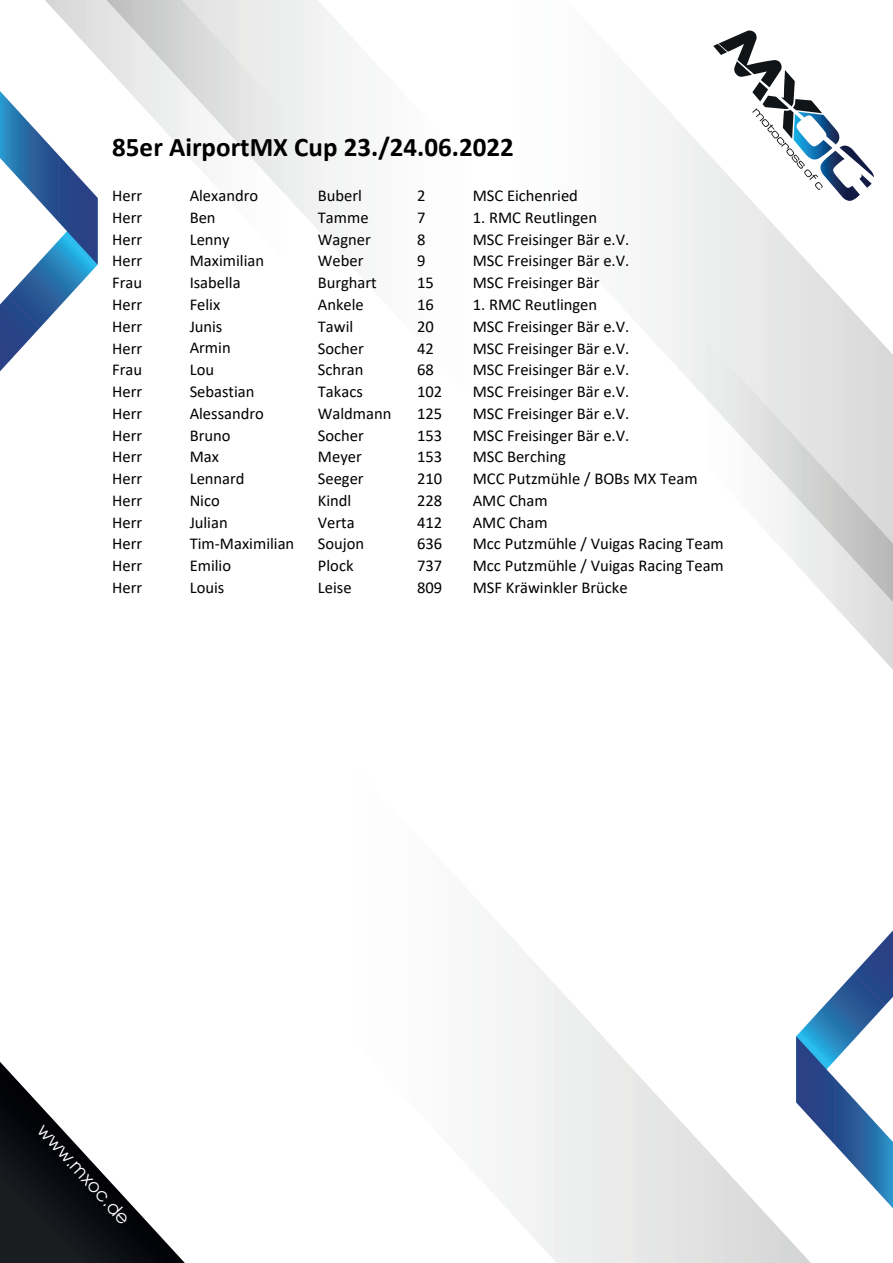
<style>
.page{position:relative;width:893px;height:1263px;background:#fff}
.page>*{position:absolute;margin:0;border:0;box-sizing:border-box;transform-origin:0 0}
.t1{font:700 27px "Calibri";color:#000}
.t2{font:18.15px "ITC Avant Garde Pro";color:#fff}
.t3{font:16.5px/21.8px "Calibri";color:#000}
</style>
<div class="page">
<svg style="left:694px;top:139px;width:174px;height:189px"></svg>
<svg style="left:694px;top:328px;width:199px;height:342px"></svg>
<svg style="left:591px;top:1024px;width:220px;height:239px"></svg>
<svg style="left:0;top:927px;width:591px;height:336px"></svg>
<svg style="left:645px;top:86px;width:49px;height:299px"></svg>
<svg style="left:45px;top:0;width:304px;height:263px"></svg>
<img style="left:793px;top:114px;width:81px;height:87px">
<svg style="left:713px;top:30px;width:109px;height:160px"></svg>
<svg style="left:0;top:91px;width:98px;height:280px"></svg>
<svg style="left:796px;top:930px;width:97px;height:278px"></svg>
<h1 class="t1" style="left:112px;top:128px;width:403px">85er AirportMX Cup 23./24.06.2022</h1>
<p class="t3" style="left:112px;top:184px;width:32px">Herr</p>
<p class="t3" style="left:318px;top:184px;width:46px">Buberl</p>
<p class="t3" style="left:417px;top:184px;width:10px">2</p>
<p class="t3" style="left:473px;top:184px;width:107px">MSC Eichenried</p>
<p class="t3" style="left:112px;top:206px;width:32px">Herr</p>
<p class="t3" style="left:318px;top:206px;width:52px">Tamme</p>
<p class="t3" style="left:417px;top:206px;width:10px">7</p>
<p class="t3" style="left:473px;top:206px;width:126px">1. RMC Reutlingen</p>
<p class="t3" style="left:112px;top:228px;width:32px">Herr</p>
<p class="t3" style="left:318px;top:228px;width:55px">Wagner</p>
<p class="t3" style="left:417px;top:228px;width:10px">8</p>
<p class="t3" style="left:473px;top:228px;width:158px">MSC Freisinger Bär e.V.</p>
<p class="t3" style="left:112px;top:250px;width:32px">Herr</p>
<p class="t3" style="left:417px;top:250px;width:10px">9</p>
<p class="t3" style="left:112px;top:271px;width:31px">Frau</p>
<p class="t3" style="left:190px;top:184px;width:76px">Alexandro<br>Ben<br>Lenny<br>Maximilian<br>Isabella<br>Felix<br>Junis<br>Armin<br>Lou<br>Sebastian<br>Alessandro<br>Bruno<br>Max<br>Lennard<br>Nico<br>Julian</p>
<p class="t3" style="left:318px;top:250px;width:60px">Weber<br>Burghart</p>
<p class="t3" style="left:473px;top:250px;width:158px">MSC Freisinger Bär e.V.<br>MSC Freisinger Bär</p>
<p class="t3" style="left:417px;top:271px;width:18px">15</p>
<p class="t3" style="left:112px;top:293px;width:32px">Herr</p>
<p class="t3" style="left:318px;top:293px;width:48px">Ankele</p>
<p class="t3" style="left:417px;top:293px;width:18px">16</p>
<p class="t3" style="left:473px;top:293px;width:126px">1. RMC Reutlingen</p>
<p class="t3" style="left:112px;top:315px;width:32px">Herr</p>
<p class="t3" style="left:318px;top:315px;width:37px">Tawil</p>
<p class="t3" style="left:417px;top:315px;width:18px">20</p>
<p class="t3" style="left:473px;top:315px;width:158px">MSC Freisinger Bär e.V.</p>
<p class="t3" style="left:112px;top:337px;width:32px">Herr</p>
<p class="t3" style="left:318px;top:337px;width:48px">Socher</p>
<p class="t3" style="left:417px;top:337px;width:18px">42</p>
<p class="t3" style="left:473px;top:337px;width:158px">MSC Freisinger Bär e.V.</p>
<p class="t3" style="left:112px;top:358px;width:31px">Frau</p>
<p class="t3" style="left:318px;top:358px;width:47px">Schran</p>
<p class="t3" style="left:417px;top:358px;width:18px">68</p>
<p class="t3" style="left:473px;top:358px;width:158px">MSC Freisinger Bär e.V.</p>
<p class="t3" style="left:112px;top:380px;width:32px">Herr</p>
<p class="t3" style="left:318px;top:380px;width:46px">Takacs</p>
<p class="t3" style="left:417px;top:380px;width:27px">102</p>
<p class="t3" style="left:473px;top:380px;width:158px">MSC Freisinger Bär e.V.</p>
<p class="t3" style="left:112px;top:402px;width:32px">Herr</p>
<p class="t3" style="left:318px;top:402px;width:75px">Waldmann</p>
<p class="t3" style="left:417px;top:402px;width:27px">125</p>
<p class="t3" style="left:473px;top:402px;width:158px">MSC Freisinger Bär e.V.</p>
<p class="t3" style="left:112px;top:424px;width:32px;text-align:justify">Herr Herr Herr Herr Herr</p>
<p class="t3" style="left:318px;top:424px;width:48px">Socher<br>Meyer<br>Seeger<br>Kindl<br>Verta</p>
<p class="t3" style="left:417px;top:424px;width:27px">153</p>
<p class="t3" style="left:473px;top:424px;width:158px">MSC Freisinger Bär e.V.</p>
<p class="t3" style="left:417px;top:446px;width:27px">153</p>
<p class="t3" style="left:473px;top:446px;width:95px">MSC Berching</p>
<p class="t3" style="left:417px;top:467px;width:27px">210</p>
<p class="t3" style="left:473px;top:467px;width:227px">MCC Putzmühle / BOBs MX Team</p>
<p class="t3" style="left:417px;top:489px;width:27px">228</p>
<p class="t3" style="left:473px;top:489px;width:76px">AMC Cham</p>
<p class="t3" style="left:417px;top:511px;width:27px">412</p>
<p class="t3" style="left:473px;top:511px;width:76px">AMC Cham</p>
<p class="t3" style="left:112px;top:533px;width:32px">Herr</p>
<p class="t3" style="left:190px;top:533px;width:106px">Tim-Maximilian</p>
<p class="t3" style="left:318px;top:533px;width:48px">Soujon</p>
<p class="t3" style="left:112px;top:554px;width:32px">Herr</p>
<p class="t3" style="left:190px;top:554px;width:43px">Emilio</p>
<p class="t3" style="left:318px;top:554px;width:37px">Plock</p>
<p class="t3" style="left:112px;top:576px;width:32px">Herr</p>
<p class="t3" style="left:190px;top:576px;width:36px">Louis</p>
<p class="t3" style="left:318px;top:576px;width:35px">Leise</p>
<p class="t3" style="left:417px;top:533px;width:27px">636</p>
<p class="t3" style="left:473px;top:533px;width:253px">Mcc Putzmühle / Vuigas Racing Team</p>
<p class="t3" style="left:417px;top:554px;width:27px">737</p>
<p class="t3" style="left:473px;top:554px;width:253px">Mcc Putzmühle / Vuigas Racing Team</p>
<p class="t3" style="left:417px;top:576px;width:27px">809</p>
<p class="t3" style="left:473px;top:576px;width:157px">MSF Kräwinkler Brücke</p>
<p class="t2" style="left:50px;top:1119px;width:129px;rotate:48deg">www.mxoc.de</p>
</div>
